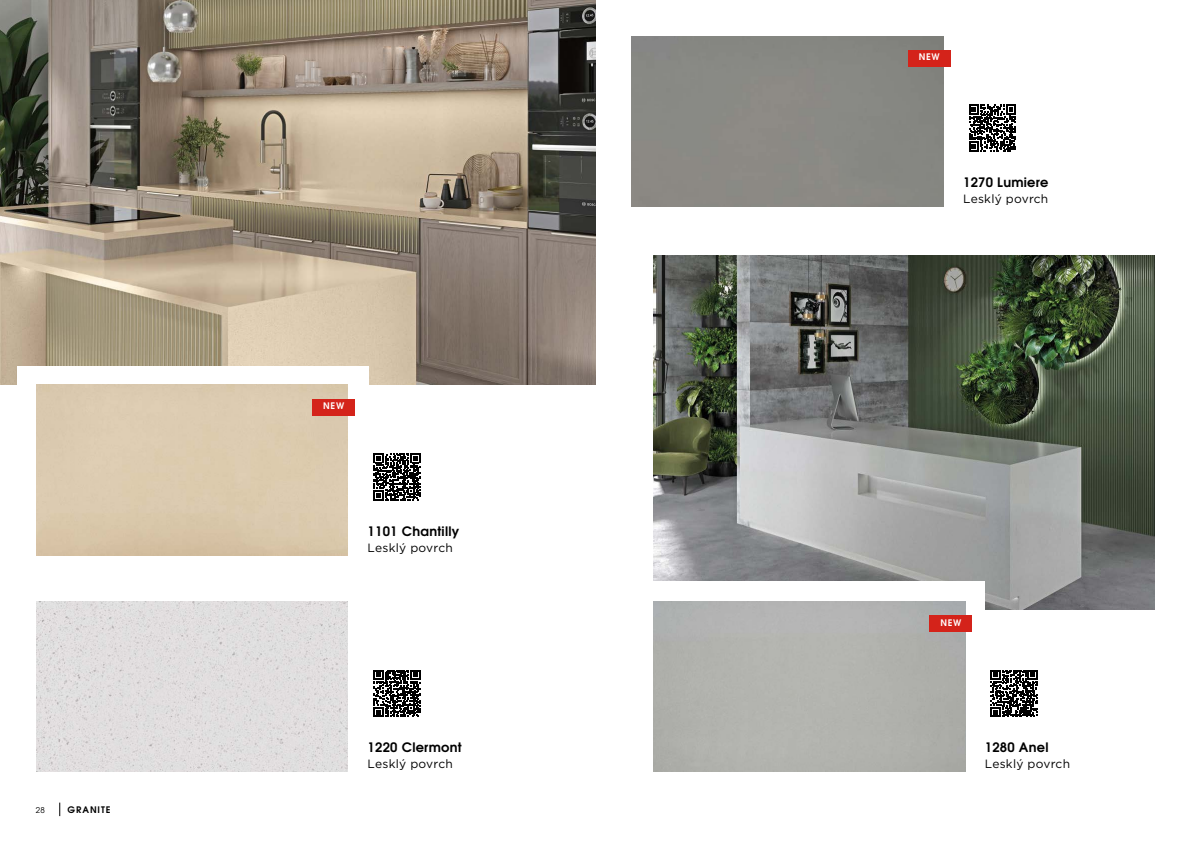
<style>
.page{position:relative;width:1191px;height:842px;background:#fff}
.page>*{position:absolute;margin:0;border:0;box-sizing:border-box;transform-origin:0 0}
.t1{font:700 13px "Evolventa";letter-spacing:.02em;color:#000}
.t2{font:12px "Gotham";letter-spacing:.02em;color:#000}
.t3{font:700 9px "Evolventa";letter-spacing:.08em;color:#fff}
.t4{font:700 9px "Evolventa";letter-spacing:.1em;color:#000}
.t5{font:8px "Evolventa";color:#000}
</style>
<div class="page">
<img style="left:0;top:0;width:595px;height:385px">
<div style="left:17px;top:366px;width:351px;height:189px;background:#fff"></div>
<img style="left:36px;top:385px;width:312px;height:170px">
<img style="left:36px;top:601px;width:312px;height:171px">
<img style="left:653px;top:255px;width:502px;height:354px">
<div style="left:638px;top:581px;width:346px;height:191px;background:#fff"></div>
<div style="left:653px;top:601px;width:312px;height:170px;background:#b2b3ae"></div>
<div style="left:631px;top:36px;width:312px;height:170px;background:#898984"></div>
<svg style="left:59px;top:803px;width:1px;height:13px"></svg>
<div style="left:312px;top:399px;width:43px;height:16px;background:#d4231a"></div>
<div style="left:908px;top:50px;width:42px;height:16px;background:#d4231a"></div>
<div style="left:929px;top:616px;width:43px;height:16px;background:#d4231a"></div>
<svg style="left:373px;top:670px;width:47px;height:47px"></svg>
<svg style="left:373px;top:453px;width:47px;height:47px"></svg>
<svg style="left:969px;top:104px;width:47px;height:48px"></svg>
<svg style="left:990px;top:670px;width:47px;height:47px"></svg>
<p class="t5" style="left:36px;top:805px;width:11px">28</p>
<p class="t4" style="left:68px;top:804px;width:44px">GRANITE</p>
<p class="t3" style="left:323px;top:400px;width:23px">NEW</p>
<p class="t1" style="left:368px;top:523px;width:93px">1101 Chantilly</p>
<p class="t2" style="left:368px;top:540px;width:87px">Lesklý povrch</p>
<p class="t1" style="left:368px;top:739px;width:96px">1220 Clermont</p>
<p class="t2" style="left:368px;top:756px;width:87px">Lesklý povrch</p>
<p class="t3" style="left:918px;top:51px;width:23px">NEW</p>
<p class="t1" style="left:963px;top:174px;width:87px">1270 Lumiere</p>
<p class="t2" style="left:963px;top:191px;width:87px">Lesklý povrch</p>
<p class="t3" style="left:940px;top:617px;width:23px">NEW</p>
<p class="t1" style="left:984px;top:739px;width:65px">1280 Anel</p>
<p class="t2" style="left:984px;top:756px;width:87px">Lesklý povrch</p>
</div>
